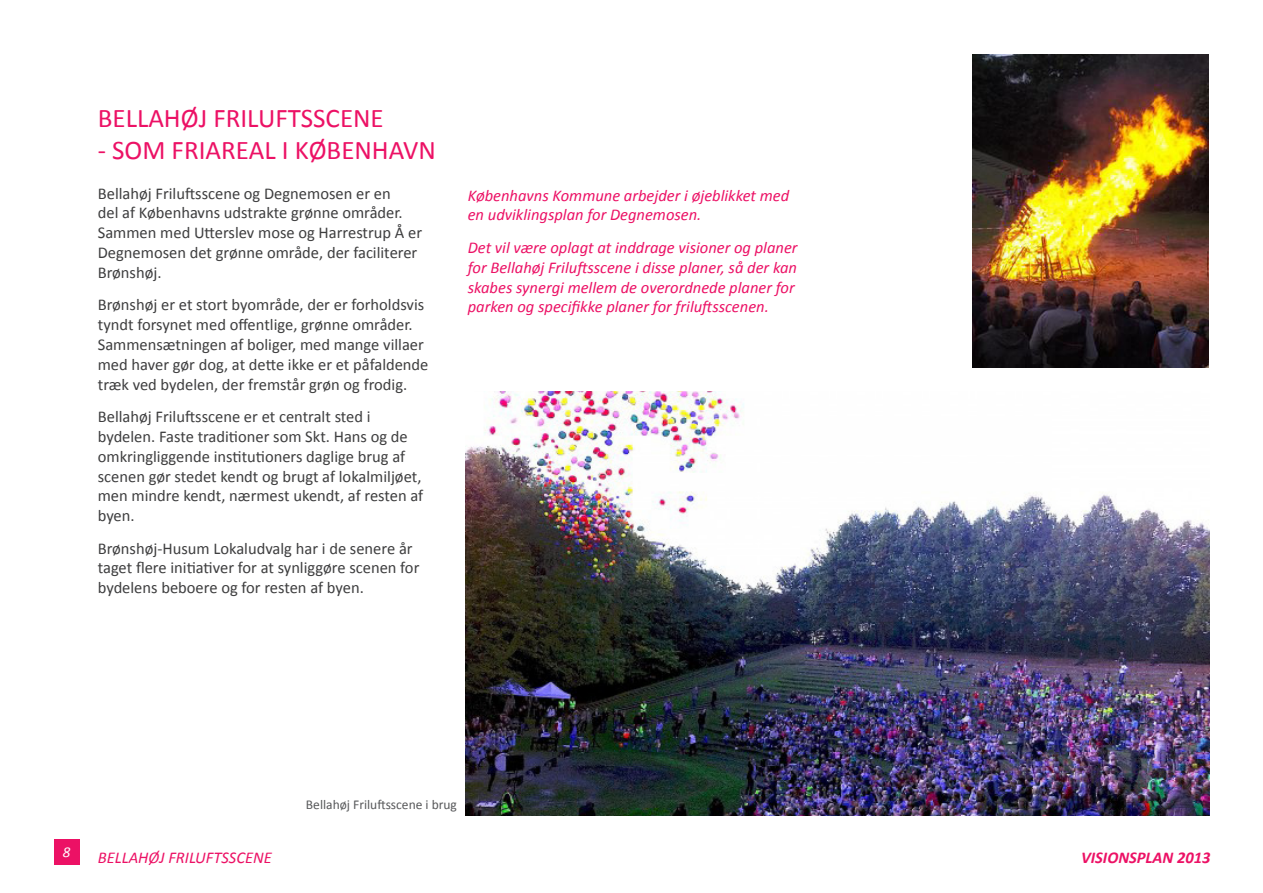
<style>
.page{position:relative;width:1263px;height:893px;background:#fff}
.page>*{position:absolute;margin:0;border:0;box-sizing:border-box;transform-origin:0 0}
.t1{font:27px "Calibri";color:#ec1165}
.t2{font:16.5px/19.8px "Calibri";color:#3e3e3f}
.t3{font:italic 16.5px/19.8px "Calibri";color:#ec1165}
.t4{font:italic 700 16.5px "Calibri";color:#ec1165}
.t5{font:italic 15px "Calibri";color:#fff}
.t6{font:13.5px "Calibri";color:#57585a}
</style>
<div class="page">
<img style="left:466px;top:392px;width:744px;height:423px">
<div style="left:54px;top:839px;width:26px;height:26px;background:#ec1165"></div>
<img style="left:973px;top:54px;width:236px;height:314px">
<h1 class="t1" style="left:98px;top:104px;width:287px">BELLAHØJ FRILUFTSSCENE</h1>
<h1 class="t1" style="left:98px;top:136px;width:340px">- SOM FRIAREAL I KØBENHAVN</h1>
<p class="t2" style="left:98px;top:183px;width:326px">Bellahøj Friluftsscene og Degnemosen er en<br>del af Københavns udstrakte grønne områder.<br>Sammen med Utterslev mose og Harrestrup Å er Degnemosen det grønne område, der faciliterer Brønshøj.</p>
<p class="t2" style="left:98px;top:295px;width:332px">Brønshøj er et stort byområde, der er forholdsvis tyndt forsynet med offentlige, grønne områder.<br>Sammensætningen af boliger, med mange villaer med haver gør dog, at dette ikke er et påfaldende træk ved bydelen, der fremstår grøn og frodig.</p>
<p class="t2" style="left:98px;top:407px;width:327px">Bellahøj Friluftsscene er et centralt sted i bydelen. Faste traditioner som Skt. Hans og de omkringliggende institutioners daglige brug af scenen gør stedet kendt og brugt af lokalmiljøet, men mindre kendt, nærmest ukendt, af resten af byen.</p>
<p class="t2" style="left:98px;top:538px;width:323px">Brønshøj-Husum Lokaludvalg har i de senere år taget flere initiativer for at synliggøre scenen for bydelens beboere og for resten af byen.</p>
<p class="t3" style="left:468px;top:185px;width:323px">Københavns Kommune arbejder i øjeblikket med en udviklingsplan for Degnemosen.</p>
<p class="t3" style="left:468px;top:237px;width:331px">Det vil være oplagt at inddrage visioner og planer for Bellahøj Friluftsscene i disse planer, så der kan skabes synergi mellem de overordnede planer for parken og specifikke planer for friluftsscenen.</p>
<p class="t5" style="left:63px;top:842px;width:9px">8</p>
<p class="t6" style="left:306px;top:796px;width:152px">Bellahøj Friluftsscene i brug</p>
<p class="t3" style="left:98px;top:848px;width:175px">BELLAHØJ FRILUFTSSCENE</p>
<p class="t4" style="left:1081px;top:847px;width:131px">VISIONSPLAN 2013</p>
</div>
